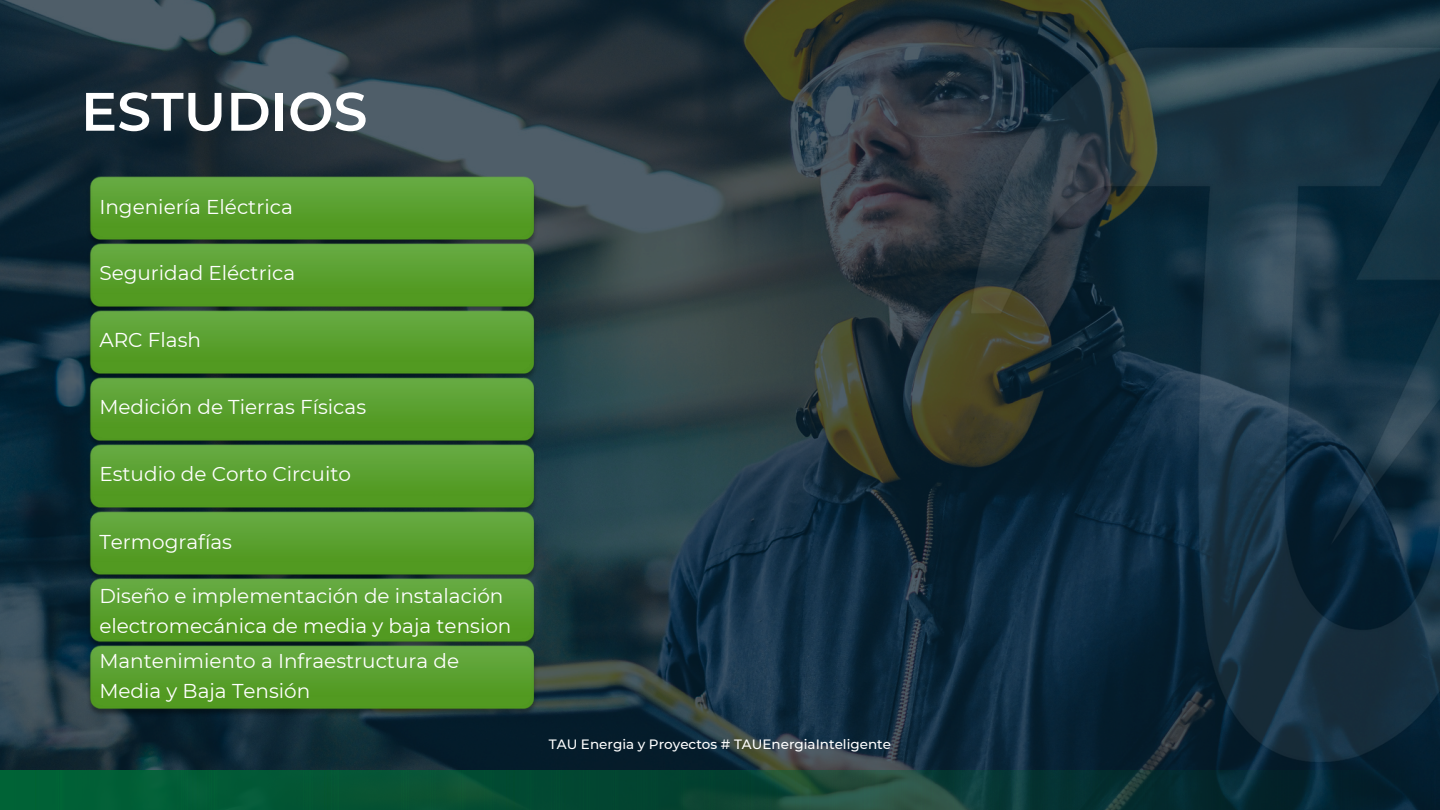
<style>
.page{position:relative;width:1440px;height:810px;background:#fff}
.page>*{position:absolute;margin:0;border:0;box-sizing:border-box;transform-origin:0 0}
.t1{font:600 54px "Montserrat";color:#fff}
.t2{font:20.1px "Montserrat";color:#fff}
.t3{font:19.95px/30px "Montserrat";color:#fff}
.t4{font:500 13.5px "Montserrat";color:#fff}
</style>
<div class="page">
<img style="left:0;top:0;width:1440px;height:771px">
<img style="left:81px;top:175px;width:459px;height:67px">
<img style="left:81px;top:242px;width:459px;height:67px">
<img style="left:81px;top:309px;width:459px;height:67px">
<img style="left:81px;top:376px;width:459px;height:67px">
<img style="left:81px;top:443px;width:459px;height:67px">
<img style="left:81px;top:510px;width:459px;height:67px">
<img style="left:81px;top:577px;width:459px;height:67px">
<img style="left:81px;top:644px;width:459px;height:78px">
<img style="left:0;top:771px;width:1440px;height:39px">
<img style="left:970px;top:47px;width:470px;height:716px">
<p class="t1" style="left:81px;top:78px;width:288px">ESTUDIOS</p>
<p class="t3" style="left:99px;top:192px;width:195px">Ingeniería Eléctrica</p>
<h2 class="t3" style="left:99px;top:258px;width:197px">Seguridad Eléctrica</h2>
<p class="t2" style="left:99px;top:328px;width:103px">ARC Flash</p>
<h2 class="t3" style="left:99px;top:392px;width:268px">Medición de Tierras Físicas</h2>
<p class="t3" style="left:99px;top:459px;width:253px">Estudio de Corto Circuito</p>
<h2 class="t3" style="left:99px;top:526px;width:134px">Termografías</h2>
<p class="t3" style="left:99px;top:580px;width:414px">Diseño e implementación de instalación electromecánica de media y baja tension</p>
<h2 class="t3" style="left:99px;top:646px;width:361px">Mantenimiento a Infraestructura de<br>Media y Baja Tensión</h2>
<h2 class="t4" style="left:549px;top:736px;width:344px">TAU Energia y Proyectos # TAUEnergiaInteligente</h2>
</div>
